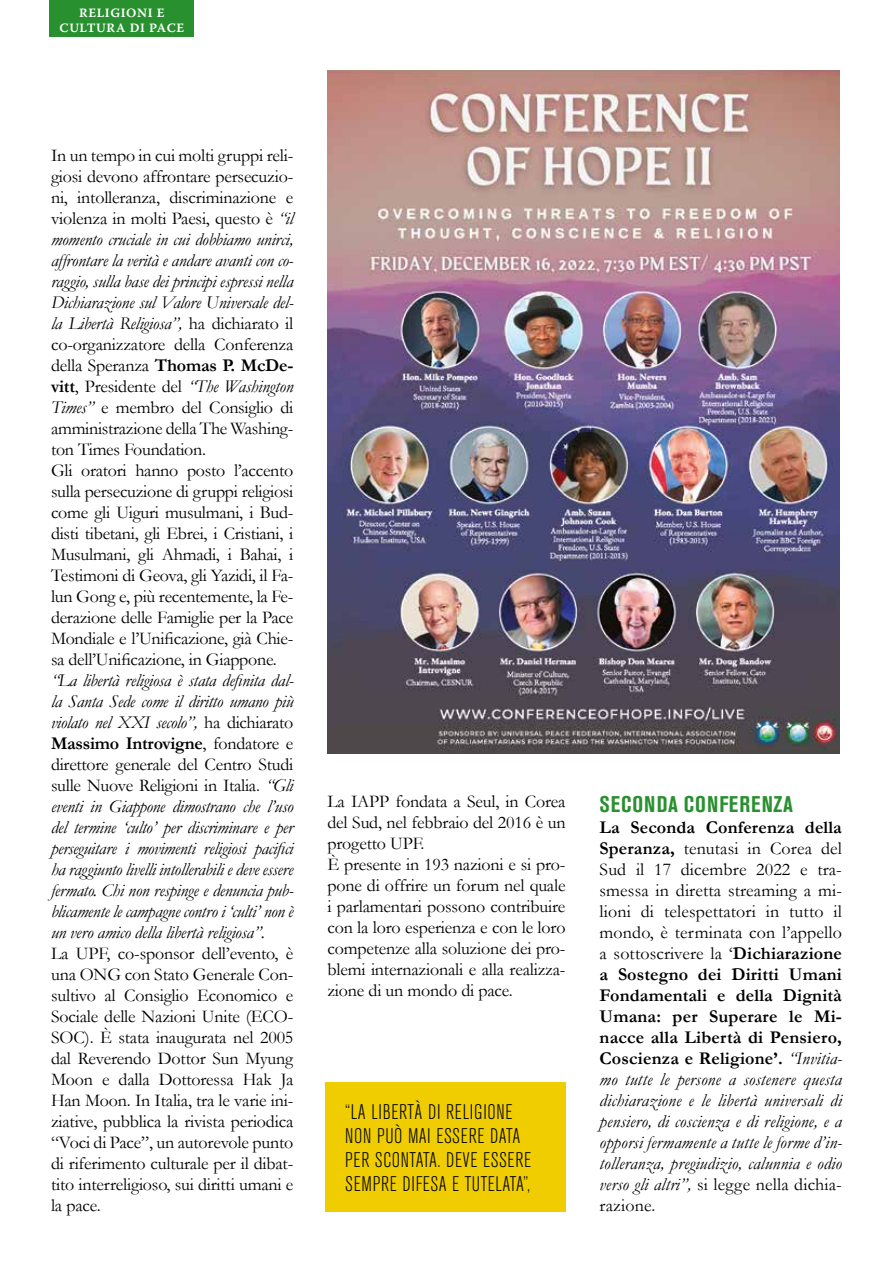
<style>
.page{position:relative;width:893px;height:1263px;background:#fff}
.page>*{position:absolute;margin:0;border:0;box-sizing:border-box;transform-origin:0 0}
.t1{font:700 condensed 22.5px "Akzidenz Grotesk BE";letter-spacing:.045em;color:#29902f}
.t2{font:300 condensed 21px/24px "Akzidenz Grotesk BE";letter-spacing:.03em;color:#000}
.t3{font:18px/21px "Garamond";letter-spacing:-.01em;color:#000}
.t4{font:italic 18px/21px "Garamond";letter-spacing:.01em;color:#000;text-align:justify}
.t5{font:12.75px/12px "Warnock Pro Semibold Capt";letter-spacing:.045em;color:#fff;text-align:center}
.s1{font-style:italic}
.s2{font-weight:700}
.s3{font-style:normal}
.s4{font-weight:700;font-style:normal}
</style>
<div class="page">
<div style="left:50px;top:0;width:144px;height:37px;background:#29902f"></div>
<img style="left:327px;top:70px;width:513px;height:684px">
<div style="left:325px;top:1082px;width:241px;height:129px;background:#efcd00"></div>
<p class="t5" style="left:59px;top:10px;width:126px">RELIGIONI E<br>CULTURA DI PACE</p>
<p class="t3" style="left:51px;top:144px;width:244px">In un tempo in cui molti gruppi reli&shy;giosi devono affrontare persecuzio&shy;ni, intolleranza, discriminazione e violenza in molti Paesi, questo è <span class="s1">“il momento cruciale in cui dobbiamo unirci, affrontare la verità e andare avanti con co&shy;raggio, sulla base dei principi espressi nella Dichiarazione sul Valore Universale del&shy;la Libertà Religiosa”,</span> ha dichiarato il co-organizzatore della Conferenza della Speranza <span class="s2">Thomas P. McDe&shy;vitt</span>, Presidente del <span class="s1">“The Washington Times”</span> e membro del Consiglio di amministrazione della The Washing&shy;ton Times Foundation.<br>Gli oratori hanno posto l’accento sulla persecuzione di gruppi religiosi come gli Uiguri musulmani, i Bud&shy;disti tibetani, gli Ebrei, i Cristiani, i Musulmani, gli Ahmadi, i Bahai, i Testimoni di Geova, gli Yazidi, il Fa&shy;lun Gong e, più recentemente, la Fe&shy;derazione delle Famiglie per la Pace Mondiale e l’Unificazione, già Chie&shy;sa dell’Unificazione, in Giappone.</p>
<p class="t4" style="left:51px;top:669px;width:244px">“La libertà religiosa è stata definita dal&shy;la Santa Sede come il diritto umano più violato nel XXI secolo”, <span class="s3">ha dichiarato </span><span class="s4">Massimo Introvigne</span><span class="s3">, fondatore e direttore generale del Centro Studi sulle Nuove Religioni in Italia.</span> “Gli eventi in Giappone dimostrano che l’uso del termine ‘culto’ per discriminare e per perseguitare i movimenti religiosi pacifici ha raggiunto livelli intollerabili e deve essere fermato. Chi non respinge e denuncia pub&shy;blicamente le campagne contro i ‘culti’ non è un vero amico della libertà religiosa”.</p>
<p class="t3" style="left:51px;top:942px;width:244px;text-align:justify">La UPF, co-sponsor dell’evento, è una ONG con Stato Generale Con&shy;sultivo al Consiglio Economico e Sociale delle Nazioni Unite (ECO-SOC). È stata inaugurata nel 2005 dal Reverendo Dottor Sun Myung Moon e dalla Dottoressa Hak Ja Han Moon. In Italia, tra le varie ini&shy;ziative, pubblica la rivista periodica “Voci di Pace”, un autorevole punto di riferimento culturale per il dibat&shy;tito interreligioso, sui diritti umani e la pace.</p>
<p class="t3" style="left:327px;top:791px;width:240px">La IAPP fondata a Seul, in Corea del Sud, nel febbraio del 2016 è un progetto UPF.<br>È presente in 193 nazioni e si pro&shy;pone di offrire un forum nel quale i parlamentari possono contribuire con la loro esperienza e con le loro competenze alla soluzione dei pro&shy;blemi internazionali e alla realizza&shy;zione di un mondo di pace.</p>
<p class="t1" style="left:600px;top:791px;width:195px">SECONDA CONFERENZA</p>
<p class="t4" style="left:600px;top:817px;width:244px"><span class="s4">La Seconda Conferenza della Speranza,</span> <span class="s3">tenutasi in Corea del Sud il 17 dicembre 2022 e tra&shy;smessa in diretta streaming a mi&shy;lioni di telespettatori in tutto il mondo, è terminata con l’appello a sottoscrivere la ‘</span><span class="s4">Dichiarazione a Sostegno dei Diritti Umani Fondamentali e della Dignità Umana: per Superare le Mi&shy;nacce alla Libertà di Pensiero, Coscienza e Religione’.</span> “Invitia&shy;mo tutte le persone a sostenere questa dichiarazione e le libertà universali di pensiero, di coscienza e di religione, e a opporsi fermamente a tutte le forme d’in&shy;tolleranza, pregiudizio, calunnia e odio verso gli altri”, <span class="s3">si legge nella dichia&shy;razione.</span></p>
<p class="t2" style="left:345px;top:1100px;width:187px">“LA LIBERTÀ DI RELIGIONE<br>NON PUÒ MAI ESSERE DATA<br>PER SCONTATA. DEVE ESSERE<br>SEMPRE DIFESA E TUTELATA”,</p>
</div>
